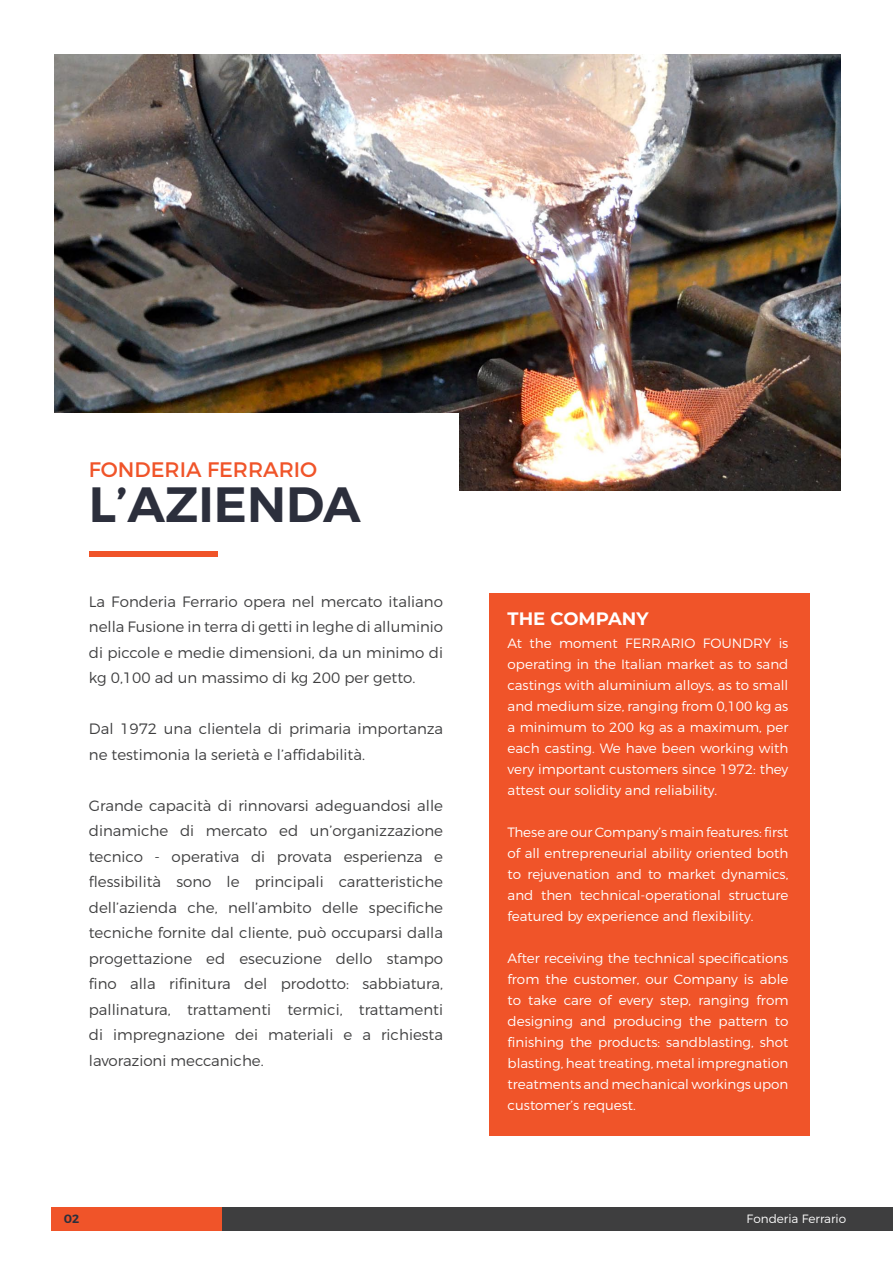
<style>
.page{position:relative;width:893px;height:1263px;background:#fff}
.page>*{position:absolute;margin:0;border:0;box-sizing:border-box;transform-origin:0 0}
.t1{font:600 49.5px "Montserrat";color:#2c2f3c}
.t2{font:21px "Montserrat";color:#f05429}
.t3{font:700 18px "Montserrat";color:#fff}
.Body_Text{font:300 15px/25.5px "Montserrat";color:#3e3e3f;text-align:justify}
.Body_Text-2{font:300 13.5px/21px "Montserrat";color:#fff;text-align:justify}
.t4{font:300 12px "Montserrat";color:#fff}
.t5{font:600 12px "Montserrat";color:#2c2f3c}
</style>
<div class="page">
<img style="left:54px;top:54px;width:787px;height:436px">
<div style="left:489px;top:593px;width:321px;height:542px;background:#f05429"></div>
<div style="left:52px;top:413px;width:406px;height:734px;background:#fff"></div>
<div style="left:89px;top:551px;width:129px;height:6px;background:#f05429"></div>
<div style="left:221px;top:1208px;width:672px;height:23px;background:#3e3e3f"></div>
<div style="left:51px;top:1208px;width:170px;height:23px;background:#f05429"></div>
<p class="t2" style="left:89px;top:457px;width:230px">FONDERIA FERRARIO</p>
<p class="t1" style="left:89px;top:474px;width:273px">L’AZIENDA</p>
<p class="Body_Text" style="left:89px;top:588px;width:356px">La Fonderia Ferrario opera nel mercato italiano nella Fusione in terra di getti in leghe di alluminio di piccole e medie dimensioni, da un minimo di kg 0,100 ad un massimo di kg 200 per getto.</p>
<p class="Body_Text" style="left:89px;top:716px;width:356px">Dal 1972 una clientela di primaria importanza ne testimonia la serietà e l’affidabilità.</p>
<p class="Body_Text" style="left:89px;top:792px;width:356px">Grande capacità di rinnovarsi adeguandosi alle dinamiche di mercato ed un’organizzazione tecnico - operativa di provata esperienza e flessibilità sono le principali caratteristiche dell’azienda che, nell’ambito delle specifiche tecniche fornite dal cliente, può occuparsi dalla progettazione ed esecuzione dello stampo fino alla rifinitura del prodotto: sabbiatura, pallinatura, trattamenti termici, trattamenti di impregnazione dei materiali e a richiesta lavorazioni meccaniche.</p>
<p class="t3" style="left:508px;top:606px;width:143px">The COMPANY</p>
<p class="Body_Text-2" style="left:508px;top:632px;width:282px">At the moment FERRARIO FOUNDRY is operating in the Italian market as to sand castings with aluminium alloys, as to small and medium size, ranging from 0,100 kg as a minimum to 200 kg as a maximum, per each casting. We have been working with very important customers since 1972: they attest our solidity and reliability.</p>
<p class="Body_Text-2" style="left:508px;top:821px;width:282px">These are our Company’s main features: first of all entrepreneurial ability oriented both to rejuvenation and to market dynamics, and then technical-operational structure featured by experience and flexibility.</p>
<p class="Body_Text-2" style="left:508px;top:947px;width:282px">After receiving the technical specifications from the customer, our Company is able to take care of every step, ranging from designing and producing the pattern to finishing the products: sandblasting, shot blasting, heat treating, metal impregnation treatments and mechanical workings upon customer’s request.</p>
<p class="t5" style="left:64px;top:1212px;width:17px">02</p>
<p class="t4" style="left:747px;top:1212px;width:101px">Fonderia Ferrario</p>
</div>
